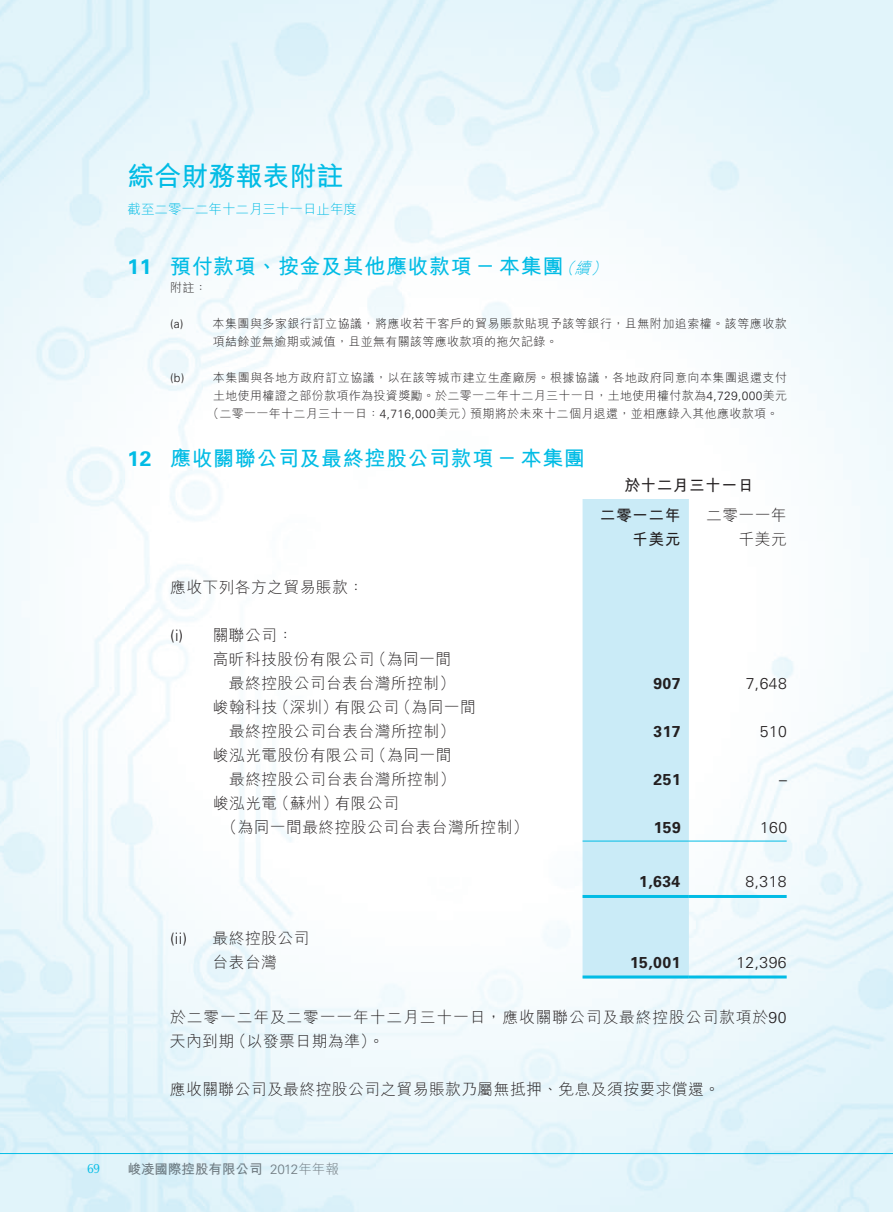
<style>
.page{position:relative;width:893px;height:1212px;background:#fff}
.page>*{position:absolute;margin:0;border:0;box-sizing:border-box;transform-origin:0 0}
.t1{font:700 27px "M Hei HK";color:#02bce5}
.t2{font:700 21px "M Hei HK";letter-spacing:.03em;color:#02bce5}
.t3{font:700 21px "Univers LT Std";color:#02bce5}
.t4{font:300 15.75px/24px "M Hei HK";letter-spacing:.03em;color:#231f20}
.t5{font:300 15.75px/24px "M Hei HK";letter-spacing:.055em;color:#231f20}
.t6{font:300 15.75px "Univers LT Std";letter-spacing:.03em;color:#231f20}
.t7{font:700 15.75px "Univers LT Std";letter-spacing:.03em;color:#231f20}
.t8{font:700 15.75px "M Hei HK";letter-spacing:.03em;color:#231f20}
.t9{font:italic 300 15.75px "M Hei HK";color:#02bce5}
.t10{font:300 13.5px "M Hei HK";color:#02bce5}
.t11{font:700 13.5px "M Hei HK";color:#808285}
.t12{font:300 13.5px "Univers LT Std";color:#808285}
.t13{font:300 13.5px "Ocean Sans Std";color:#02bce5}
.t14{font:300 12px/18px "M Hei HK";letter-spacing:.03em;color:#231f20}
.t15{font:300 12px "Univers LT Std";color:#231f20}
.s1{font-family:"Univers LT Std"}
.s2{font-family:"M Hei HK"}
</style>
<div class="page">
<hr style="left:0;top:1153px;width:893px;height:1px;background:#02bce5">
<div style="left:583px;top:499px;width:106px;height:476px;background:#caebf7"></div>
<hr style="left:583px;top:841px;width:106px;height:1px;background:#02bce5">
<hr style="left:689px;top:841px;width:98px;height:1px;background:#02bce5">
<hr style="left:583px;top:895px;width:106px;height:3px;background:#02bce5">
<hr style="left:689px;top:895px;width:98px;height:3px;background:#02bce5">
<hr style="left:583px;top:975px;width:106px;height:3px;background:#02bce5">
<hr style="left:689px;top:975px;width:98px;height:3px;background:#02bce5">
<p class="t13" style="left:87px;top:1161px;width:14px">69</p>
<h1 class="t1" style="left:128px;top:156px;width:217px">綜合財務報表附註</h1>
<p class="t10" style="left:128px;top:200px;width:231px">截至二零一二年十二月三十一日止年度</p>
<h2 class="t3" style="left:128px;top:254px;width:25px">11</h2>
<h2 class="t3" style="left:128px;top:446px;width:25px">12</h2>
<h2 class="t2" style="left:170px;top:251px;width:395px">預付款項、按金及其他應收款項－本集團</h2>
<h3 class="t9" style="left:574px;top:257px;width:23px">續</h3>
<h3 class="t9" style="left:558px;top:257px;width:23px">（</h3>
<h3 class="t9" style="left:591px;top:257px;width:23px">(</h3>
<p class="t14" style="left:170px;top:278px;width:38px">附註：</p>
<p class="t15" style="left:170px;top:316px;width:15px">)a(</p>
<p class="t15" style="left:170px;top:370px;width:16px">)b(</p>
<p class="t14" style="left:213px;top:314px;width:576px">本集團與多家銀行訂立協議，將應收若干客戶的貿易賬款貼現予該等銀行，且無附加追索權。該等應收款</p>
<p class="t14" style="left:213px;top:332px;width:347px">項結餘並無逾期或減值，且並無有關該等應收款項的拖欠記錄。</p>
<p class="t14" style="left:213px;top:368px;width:576px">本集團與各地方政府訂立協議，以在該等城市建立生產廠房。根據協議，各地政府同意向本集團退還支付</p>
<p class="t14" style="left:470px;top:386px;width:318px;text-indent:-257px">土地使用權證之部份款項作為投資獎勵。於二零一二年十二月三十一日，土地使用權付款為<span class="s1">4,729,000</span>美元預期將於未來十二個月退還，並相應錄入其他應收款項。</p>
<p class="t14" style="left:207px;top:404px;width:267px">（二零一一年十二月三十一日：<span class="s1">4,716,000</span>美元）</p>
<h2 class="t2" style="left:170px;top:443px;width:416px">應收關聯公司及最終控股公司款項－本集團</h2>
<h3 class="t8" style="left:624px;top:473px;width:131px">於十二月三十一日</h3>
<h3 class="t4" style="left:706px;top:503px;width:82px">二零一一年</h3>
<h3 class="t8" style="left:600px;top:504px;width:82px">二零一二年</h3>
<h3 class="t4" style="left:170px;top:575px;width:195px">應收下列各方之貿易賬款：</h3>
<h3 class="t4" style="left:213px;top:623px;width:82px">關聯公司：</h3>
<h3 class="t6" style="left:170px;top:626px;width:15px">)i(</h3>
<h3 class="t4" style="left:213px;top:647px;width:163px">高昕科技股份有限公司</h3>
<h3 class="t4" style="left:371px;top:647px;width:82px">（為同一間</h3>
<h3 class="t4" style="left:395px;top:671px;width:82px;text-indent:-166px">最終控股公司台表台灣所控制(<br>（為同一間</h3>
<h3 class="t4" style="left:274px;top:695px;width:66px">（深圳）</h3>
<h3 class="t4" style="left:213px;top:695px;width:66px">峻翰科技</h3>
<h3 class="t4" style="left:334px;top:695px;width:66px">有限公司</h3>
<h3 class="t4" style="left:229px;top:719px;width:228px;text-align:right">最終控股公司台表台灣所控制(（為同一間</h3>
<h3 class="t4" style="left:213px;top:743px;width:163px">峻泓光電股份有限公司</h3>
<h3 class="t4" style="left:335px;top:767px;width:122px;text-indent:-106px">最終控股公司台表台灣所控制(有限公司</h3>
<h3 class="t4" style="left:274px;top:791px;width:66px">（蘇州）</h3>
<h3 class="t4" style="left:213px;top:791px;width:66px">峻泓光電</h3>
<h3 class="t4" style="left:221px;top:815px;width:309px">（為同一間最終控股公司台表台灣所控制(</h3>
<h3 class="t6" style="left:170px;top:929px;width:19px">)i i(</h3>
<h3 class="t4" style="left:213px;top:925px;width:98px">最終控股公司</h3>
<h3 class="t8" style="left:632px;top:528px;width:50px">千美元</h3>
<h3 class="t4" style="left:739px;top:527px;width:50px">千美元</h3>
<h3 class="t7" style="left:653px;top:674px;width:29px">907</h3>
<h3 class="t6" style="left:746px;top:674px;width:43px">7,648</h3>
<h3 class="t7" style="left:653px;top:722px;width:29px">317</h3>
<h3 class="t6" style="left:760px;top:722px;width:29px">510</h3>
<h3 class="t7" style="left:654px;top:770px;width:29px">251</h3>
<h3 class="t6" style="left:779px;top:770px;width:9px">–</h3>
<h3 class="t7" style="left:654px;top:818px;width:29px">159</h3>
<h3 class="t6" style="left:760px;top:818px;width:29px">160</h3>
<h3 class="t7" style="left:639px;top:873px;width:43px">1,634</h3>
<h3 class="t6" style="left:745px;top:872px;width:43px">8,318</h3>
<h3 class="t4" style="left:213px;top:949px;width:66px">台表台灣</h3>
<h3 class="t5" style="left:231px;top:1004px;width:557px;text-indent:-61px">於二零一二年及二零一一年十二月三十一日，應收關聯公司及最終控股公司款項於<span class="s1">90</span>（以發票日期為準。(</h3>
<h3 class="t7" style="left:630px;top:953px;width:52px">15,001</h3>
<h3 class="t6" style="left:736px;top:953px;width:52px">12,396</h3>
<h3 class="t4" style="left:170px;top:1028px;width:66px">天內到期</h3>
<h3 class="t4" style="left:170px;top:1076px;width:552px">應收關聯公司及最終控股公司之貿易賬款乃屬無抵押、免息及須按要求償還。</h3>
<p class="t11" style="left:128px;top:1159px;width:136px">峻凌國際控股有限公司</p>
<p class="t12" style="left:270px;top:1161px;width:70px">2012<span class="s2">年年報</span></p>
</div>
